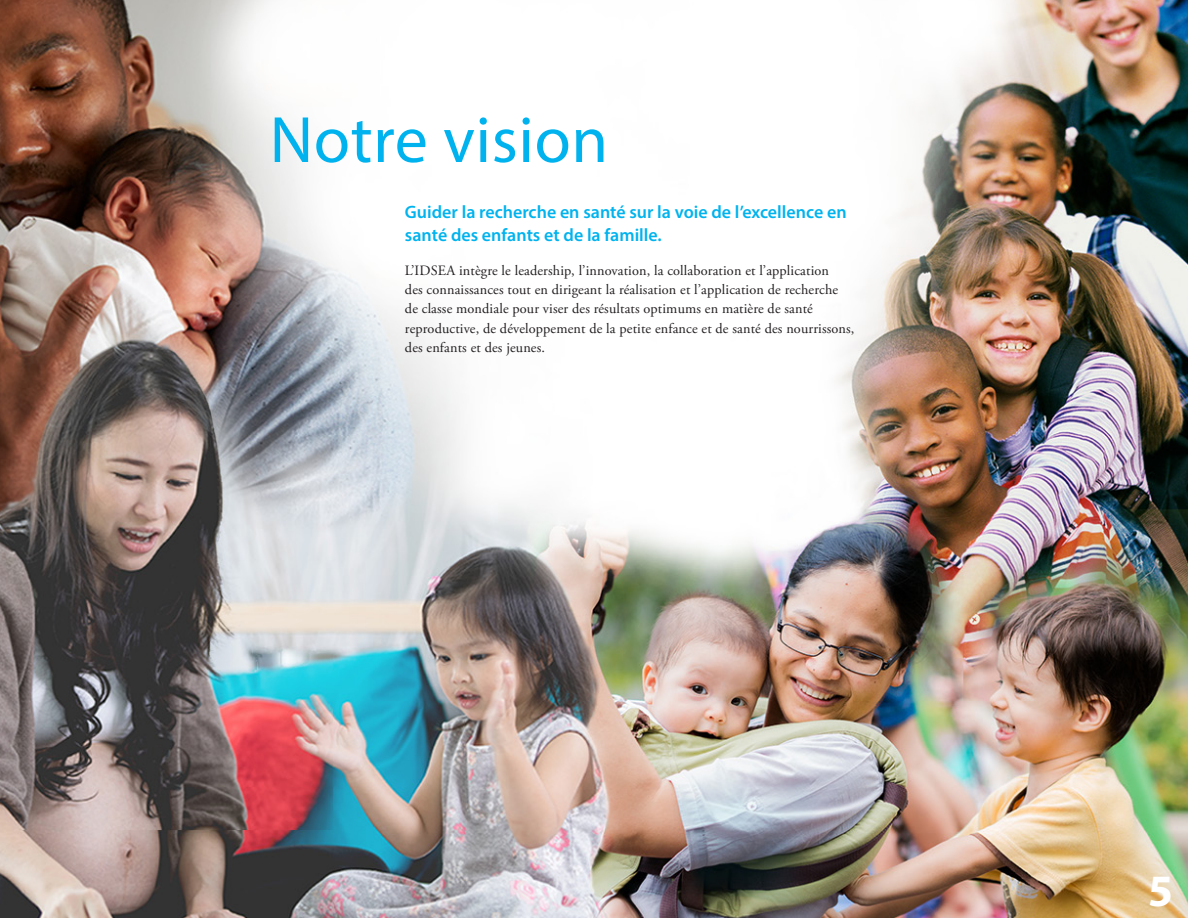
<style>
.page{position:relative;width:1188px;height:918px;background:#fff}
.page>*{position:absolute;margin:0;border:0;box-sizing:border-box;transform-origin:0 0}
.t1{font:66px "Myriad Pro";letter-spacing:.01em;color:#00b3ee}
.t2{font:700 45px "Myriad Pro";color:#fff}
.intro_text{font:600 18px/24px "Myriad Pro";color:#00b3ee}
.body_text{font:14.25px/19.5px "Adobe Garamond Pro";letter-spacing:.01em;color:#231f20}
</style>
<div class="page">
<img style="left:0;top:0;width:1188px;height:918px">
<svg style="left:202px;top:0;width:756px;height:537px"></svg>
<p class="t1" style="left:270px;top:99px;width:340px">Notre vision</p>
<p class="intro_text" style="left:405px;top:199px;width:443px">Guider la recherche en santé sur la voie de l’excellence en santé des enfants et de la famille.</p>
<p class="body_text" style="left:405px;top:261px;width:451px">L’IDSEA intègre le leadership, l’innovation, la collaboration et l’application<br>des connaissances tout en dirigeant la réalisation et l’application de recherche de classe mondiale pour viser des résultats optimums en matière de santé reproductive, de développement de la petite enfance et de santé des nourrissons, des enfants et des jeunes.</p>
<h2 class="t2" style="left:1148px;top:861px;width:26px">5</h2>
</div>
